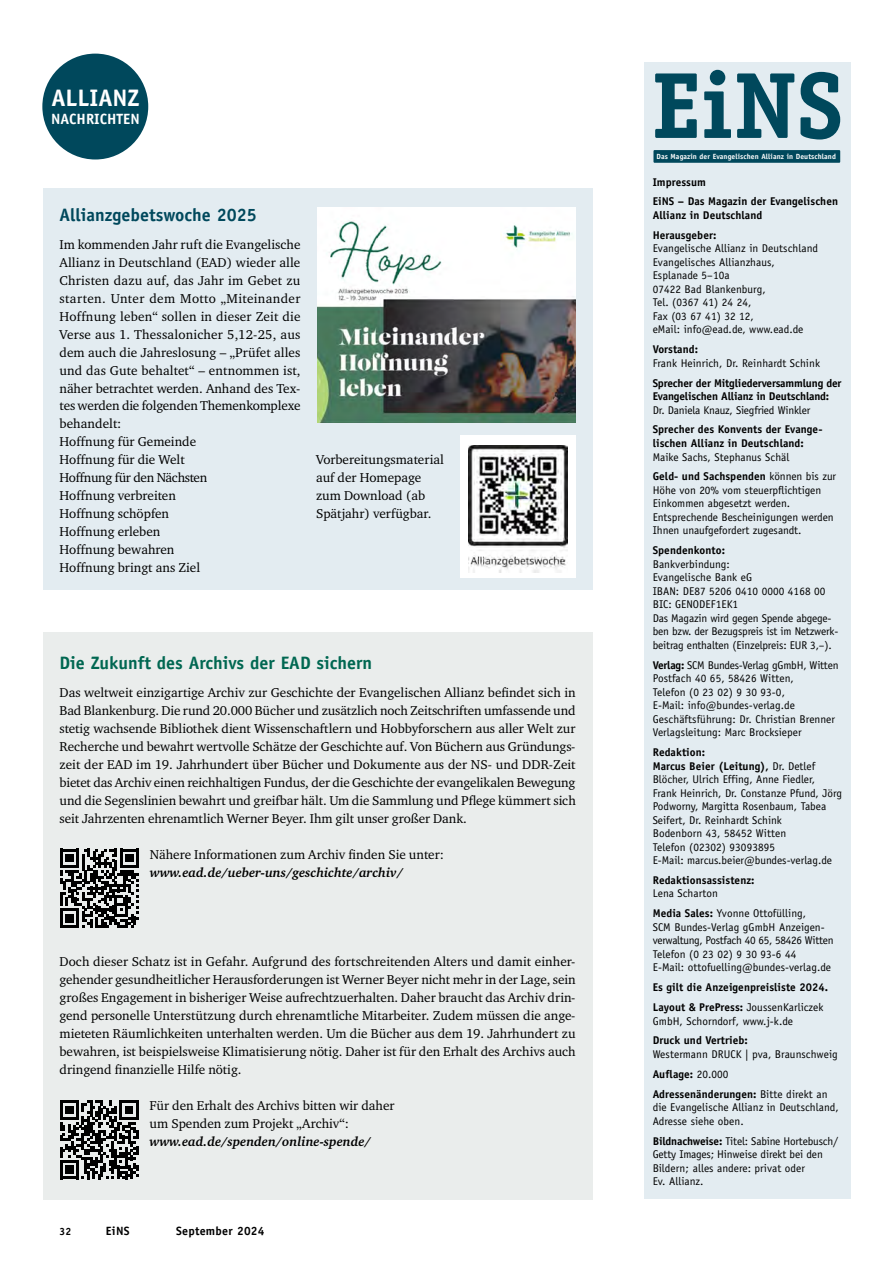
<style>
.page{position:relative;width:893px;height:1263px;background:#fff}
.page>*{position:absolute;margin:0;border:0;box-sizing:border-box;transform-origin:0 0}
.t1{font:700 24px "Officina Sans";color:#fff}
.t2{font:700 18px "Officina Sans";color:#006751}
.t3{font:700 18px "Officina Sans";color:#00485c}
.t4{font:700 14.85px "Officina Sans";color:#fff}
.t5{font:13.2px/18px "Charter ITC";color:#000}
.t6{font:italic 700 13.2px "Charter ITC";color:#000}
.t7{font:700 12px "Officina Sans";letter-spacing:.02em;color:#000}
.t8{font:11.25px/13.5px "Officina Sans";color:#000}
.t9{font:700 11.25px/20px "Officina Sans";letter-spacing:.005em;color:#000}
.t10{font:700 11.25px/13.5px "Officina Sans";letter-spacing:-.015em;color:#000}
.t11{font:700 10.5px "Officina Sans";color:#000}
.t12{font:700 7.5px "Officina Sans";letter-spacing:.015em;color:#fff}
.s1{font-weight:700}
.s2{font-weight:400}
</style>
<div class="page">
<div style="left:43px;top:632px;width:549px;height:567px;background:#eaedec"></div>
<div style="left:644px;top:63px;width:206px;height:1136px;background:#e3ecf1"></div>
<svg style="left:655px;top:73px;width:42px;height:65px"></svg>
<svg style="left:704px;top:70px;width:27px;height:68px"></svg>
<svg style="left:737px;top:73px;width:57px;height:65px"></svg>
<svg style="left:800px;top:72px;width:40px;height:68px"></svg>
<div style="left:653px;top:150px;width:187px;height:13px;background:#00485c"></div>
<div style="left:42px;top:54px;width:106px;height:105px;background:#00485c;border-radius:50%"></div>
<svg style="left:60px;top:1100px;width:79px;height:79px"></svg>
<svg style="left:60px;top:849px;width:79px;height:79px"></svg>
<div style="left:43px;top:188px;width:549px;height:402px;background:#e3ecf1"></div>
<img style="left:317px;top:208px;width:258px;height:215px">
<div style="left:460px;top:436px;width:115px;height:142px;background:#fff"></div>
<img style="left:468px;top:446px;width:99px;height:126px">
<h1 class="t1" style="left:51px;top:83px;width:90px">ALLIANZ</h1>
<p class="t4" style="left:51px;top:110px;width:90px">NACHRICHTEN</p>
<h2 class="t3" style="left:60px;top:203px;width:199px">Allianzgebetswoche 2025</h2>
<p class="t5" style="left:60px;top:236px;width:243px">Im kommenden Jahr ruft die Evangelische<br>Allianz in Deutschland (EAD) wieder alle<br>Christen dazu auf, das Jahr im Gebet zu starten. Unter dem Motto „Miteinander<br>Hoffnung leben“ sollen in dieser Zeit die<br>Verse aus 1. Thessalonicher 5,12-25, aus dem auch die Jahreslosung – „Prüfet alles und das Gute behaltet“ – entnommen ist, näher betrachtet werden. Anhand des Tex&shy;tes werden die folgenden Themenkomplexe behandelt:<br>Hoffnung für Gemeinde<br>Hoffnung für die Welt<br>Hoffnung für den Nächsten<br>Hoffnung verbreiten<br>Hoffnung schöpfen<br>Hoffnung erleben<br>Hoffnung bewahren<br>Hoffnung bringt ans Ziel</p>
<p class="t5" style="left:316px;top:451px;width:129px">Vorbereitungsmaterial auf der Homepage zum Download (ab<br>Spätjahr) verfügbar.</p>
<h2 class="t2" style="left:60px;top:652px;width:314px">Die Zukunft des Archivs der EAD sichern</h2>
<p class="t5" style="left:60px;top:684px;width:518px;text-align:justify">Das weltweit einzigartige Archiv zur Geschichte der Evangelischen Allianz befindet sich in Bad Blankenburg. Die rund 20.000 Bücher und zusätzlich noch Zeitschriften umfassende und stetig wachsende Bibliothek dient Wissenschaftlern und Hobbyforschern aus aller Welt zur Recherche und bewahrt wertvolle Schätze der Geschichte auf. Von Büchern aus Gründungs&shy;zeit der EAD im 19. Jahrhundert über Bücher und Dokumente aus der NS- und DDR-Zeit bietet das Archiv einen reichhaltigen Fundus, der die Geschichte der evangelikalen Bewegung und die Segenslinien bewahrt und greifbar hält. Um die Sammlung und Pflege kümmert sich seit Jahrzenten ehrenamtlich Werner Beyer. Ihm gilt unser großer Dank.</p>
<p class="t5" style="left:150px;top:845px;width:295px">Nähere Informationen zum Archiv finden Sie unter:</p>
<p class="t6" style="left:150px;top:864px;width:255px">www.ead.de/ueber-uns/geschichte/archiv/</p>
<p class="t5" style="left:60px;top:953px;width:518px;text-align:justify">Doch dieser Schatz ist in Gefahr. Aufgrund des fortschreitenden Alters und damit einher&shy;gehender gesundheitlicher Herausforderungen ist Werner Beyer nicht mehr in der Lage, sein großes Engagement in bisheriger Weise aufrechtzuerhalten. Daher braucht das Archiv drin&shy;gend personelle Unterstützung durch ehrenamtliche Mitarbeiter. Zudem müssen die ange&shy;mieteten Räumlichkeiten unterhalten werden. Um die Bücher aus dem 19. Jahrhundert zu bewahren, ist beispielsweise Klimatisierung nötig. Daher ist für den Erhalt des Archivs auch dringend finanzielle Hilfe nötig.</p>
<p class="t5" style="left:150px;top:1096px;width:246px">Für den Erhalt des Archivs bitten wir daher um Spenden zum Projekt „Archiv“:</p>
<p class="t6" style="left:150px;top:1133px;width:223px">www.ead.de/spenden/online-spende/</p>
<p class="t11" style="left:60px;top:1225px;width:13px">32</p>
<p class="t7" style="left:106px;top:1223px;width:25px">EiNS</p>
<p class="t7" style="left:176px;top:1223px;width:90px">September 2024</p>
<p class="t12" style="left:656px;top:151px;width:181px">Das Magazin der Evangelischen Allianz in Deutschland</p>
<p class="t9" style="left:653px;top:172px;width:187px">Impressum<br>EiNS – Das Magazin der Evangelischen</p>
<p class="t9" style="left:653px;top:205px;width:111px">Allianz in Deutschland<br>Herausgeber:</p>
<p class="t8" style="left:653px;top:242px;width:167px">Evangelische Allianz in Deutschland<br>Evangelisches Allianzhaus,<br>Esplanade 5–10a<br>07422 Bad Blankenburg,<br>Tel. (0367 41) 24 24,<br>Fax (03 67 41) 32 12,<br>eMail: info@ead.de, www.ead.de</p>
<p class="t9" style="left:653px;top:339px;width:47px">Vorstand:</p>
<p class="t8" style="left:653px;top:356px;width:169px">Frank Heinrich, Dr. Reinhardt Schink</p>
<p class="t10" style="left:653px;top:376px;width:190px">Sprecher der Mitgliederversammlung der<br>Evangelischen Allianz in Deutschland:</p>
<p class="t8" style="left:653px;top:403px;width:159px">Dr. Daniela Knauz, Siegfried Winkler</p>
<p class="t9" style="left:653px;top:423px;width:171px;line-height:13.5px">Sprecher des Konvents der Evange&shy;lischen Allianz in Deutschland:</p>
<p class="t8" style="left:653px;top:447px;width:185px;line-height:20px">Maike Sachs, Stephanus Schäl<br><span class="s1">Geld- und Sachspenden</span> können bis zur</p>
<p class="t8" style="left:653px;top:483px;width:183px">Höhe von 20% vom steuerpflichtigen Einkommen abgesetzt werden.<br>Entsprechende Bescheinigungen werden Ihnen unaufgefordert zugesandt.</p>
<p class="t9" style="left:653px;top:540px;width:74px">Spendenkonto:</p>
<p class="t8" style="left:653px;top:557px;width:187px">Bankverbindung:<br>Evangelische Bank eG<br>IBAN: DE87 5206 0410 0000 4168 00<br>BIC: GENODEF1EK1<br>Das Magazin wird gegen Spende abgege&shy;ben bzw. der Bezugspreis ist im Netzwerk&shy;beitrag enthalten (Einzelpreis: EUR 3,–).</p>
<p class="t8" style="left:653px;top:658px;width:187px"><span class="s1">Verlag:</span> SCM Bundes-Verlag gGmbH, Witten Postfach 40 65, 58426 Witten,<br>Telefon (0 23 02) 9 30 93-0,<br>E-Mail: info@bundes-verlag.de Geschäftsführung: Dr. Christian Brenner Verlagsleitung: Marc Brocksieper</p>
<p class="t8" style="left:653px;top:745px;width:191px"><span class="s1">Redaktion:<br>Marcus Beier (Leitung),</span> Dr. Detlef<br>Blöcher, Ulrich Effing, Anne Fiedler,<br>Frank Heinrich, Dr. Constanze Pfund, Jörg<br>Podworny, Margitta Rosenbaum, Tabea<br>Seifert, Dr. Reinhardt Schink<br>Bodenborn 43, 58452 Witten<br>Telefon (02302) 93093895<br>E-Mail: marcus.beier@bundes-verlag.de</p>
<p class="t9" style="left:653px;top:870px;width:103px">Redaktionsassistenz:</p>
<p class="t8" style="left:653px;top:884px;width:155px;line-height:20px">Lena Scharton<br><span class="s1">Media Sales:</span> Yvonne Ottofülling,</p>
<p class="t8" style="left:653px;top:920px;width:182px">SCM Bundes-Verlag gGmbH Anzeigen&shy;verwaltung, Postfach 40 65, 58426 Witten Telefon (0 23 02) 9 30 93-6 44<br>E-Mail: ottofuelling@bundes-verlag.de</p>
<p class="t9" style="left:653px;top:977px;width:177px">Es gilt die Anzeigenpreisliste 2024.<br>Layout &amp; PrePress: <span class="s2">JoussenKarliczek</span></p>
<p class="t8" style="left:653px;top:1014px;width:142px">GmbH, Schorndorf, www.j-k.de</p>
<p class="t9" style="left:653px;top:1030px;width:97px">Druck und Vertrieb:</p>
<p class="t8" style="left:653px;top:1044px;width:186px;line-height:20px">Westermann DRUCK | pva, Braunschweig<br><span class="s1">Auflage:</span> 20.000<br><span class="s1">Adressenänderungen:</span> Bitte direkt an</p>
<p class="t8" style="left:653px;top:1101px;width:187px">die Evangelische Allianz in Deutschland,<br>Adresse siehe oben.</p>
<p class="t8" style="left:653px;top:1134px;width:187px"><span class="s1">Bildnachweise:</span> Titel: Sabine Hortebusch/<br>Getty Images; Hinweise direkt bei den<br>Bildern; alles andere: privat oder<br>Ev. Allianz.</p>
</div>
